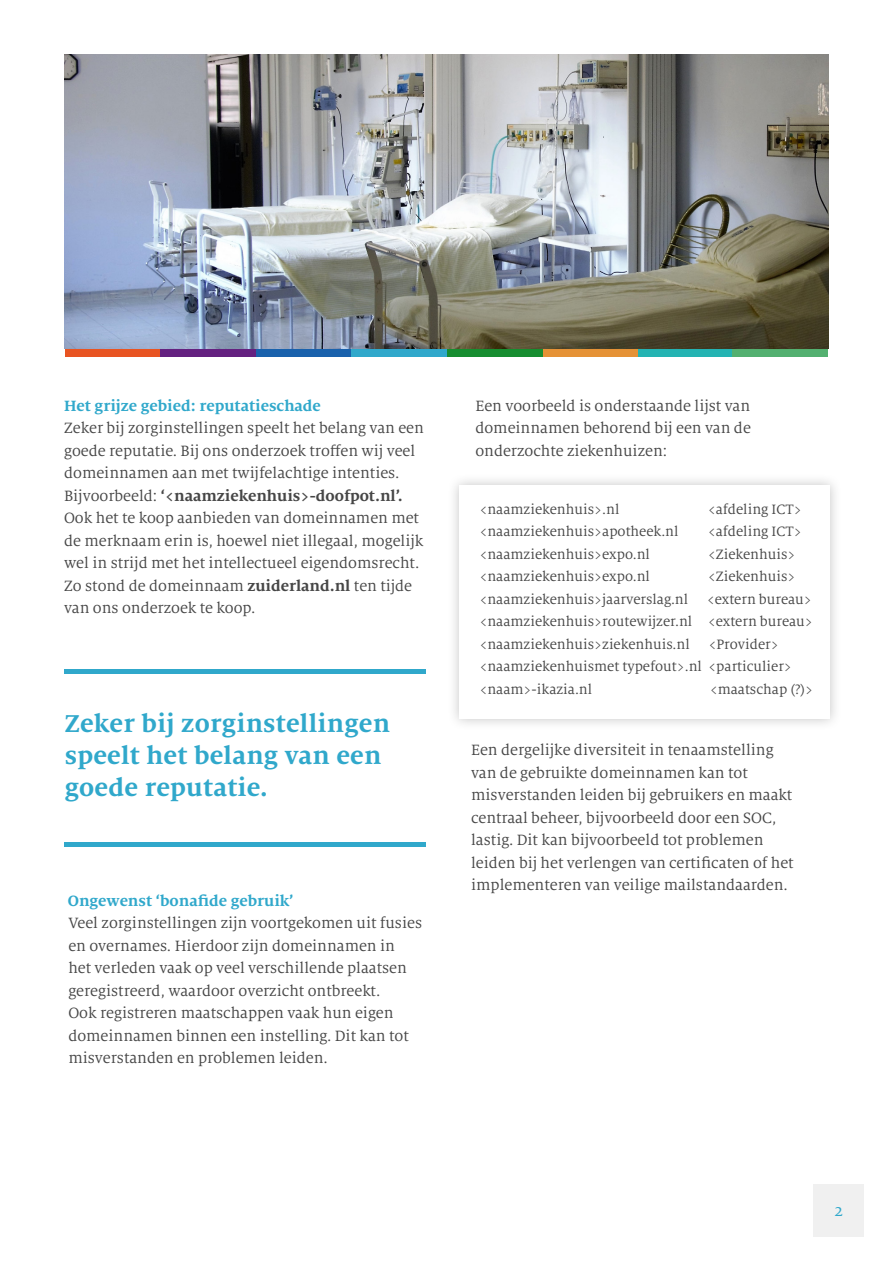
<style>
.page{position:relative;width:893px;height:1263px;background:#fff}
.page>*{position:absolute;margin:0;border:0;box-sizing:border-box;transform-origin:0 0}
.t1{font:700 27px/32.4px "Milo Serif OT";letter-spacing:.01em;color:#30a8cb}
.t2{font:18px "Milo Serif OT";color:#30a8cb}
.t3{font:16.5px/22.5px "Milo Serif OT";color:#464646}
.t4{font:700 16.5px "Milo Serif OT";color:#30a8cb}
.t5{font:15px/22.5px "Milo Serif OT";color:#464646}
.s1{font-weight:700}
</style>
<div class="page">
<div style="left:814px;top:1184px;width:50px;height:53px;background:#f0f0f0"></div>
<div style="left:447px;top:473px;width:395px;height:258px;background:#8c8c8c;opacity:.5"></div>
<div style="left:459px;top:485px;width:371px;height:234px;background:#fff"></div>
<img style="left:65px;top:54px;width:763px;height:295px">
<div style="left:65px;top:349px;width:95px;height:7px;background:#e85422"></div>
<div style="left:160px;top:349px;width:96px;height:7px;background:#642180"></div>
<div style="left:256px;top:349px;width:96px;height:7px;background:#1961ac"></div>
<div style="left:352px;top:349px;width:95px;height:7px;background:#30a8cb"></div>
<div style="left:447px;top:349px;width:96px;height:7px;background:#178d30"></div>
<div style="left:543px;top:349px;width:95px;height:7px;background:#e59236"></div>
<div style="left:638px;top:349px;width:96px;height:7px;background:#24b3b2"></div>
<div style="left:733px;top:349px;width:95px;height:7px;background:#53b070"></div>
<hr style="left:64px;top:842px;width:361px;height:4px;background:#30a8cb">
<hr style="left:64px;top:670px;width:361px;height:4px;background:#30a8cb">
<p class="t4" style="left:64px;top:397px;width:258px">Het grijze gebied: reputatieschade</p>
<p class="t3" style="left:64px;top:417px;width:361px">Zeker bij zorginstellingen speelt het belang van een goede reputatie. Bij ons onderzoek troffen wij veel domeinnamen aan met twijfelachtige intenties.<br>Bijvoorbeeld: <span class="s1">‘&lt;naamziekenhuis&gt;-doofpot.nl’.<br></span>Ook het te koop aanbieden van domeinnamen met de merknaam erin is, hoewel niet illegaal, mogelijk wel in strijd met het intellectueel eigendomsrecht.<br>Zo stond de domeinnaam <span class="s1">zuiderland.nl</span> ten tijde van ons onderzoek te koop.</p>
<h1 class="t1" style="left:65px;top:707px;width:327px">Zeker bij zorginstellingen speelt het belang van een goede reputatie.</h1>
<p class="t4" style="left:68px;top:892px;width:227px">Ongewenst ‘bonafide gebruik’</p>
<p class="t3" style="left:68px;top:912px;width:355px">Veel zorginstellingen zijn voortgekomen uit fusies en overnames. Hierdoor zijn domeinnamen in<br>het verleden vaak op veel verschillende plaatsen geregistreerd, waardoor overzicht ontbreekt.<br>Ook registreren maatschappen vaak hun eigen domeinnamen binnen een instelling. Dit kan tot misverstanden en problemen leiden.</p>
<p class="t3" style="left:475px;top:395px;width:277px;text-align:justify">Een voorbeeld is onderstaande lijst van domeinnamen behorend bij een van de onderzochte ziekenhuizen:</p>
<p class="t5" style="left:479px;top:498px;width:142px">&lt;naamziekenhuis&gt;.nl</p>
<p class="t5" style="left:708px;top:498px;width:96px">&lt;afdeling ICT&gt;</p>
<p class="t5" style="left:479px;top:521px;width:201px">&lt;naamziekenhuis&gt;apotheek.nl</p>
<p class="t5" style="left:708px;top:521px;width:96px">&lt;afdeling ICT&gt;</p>
<p class="t5" style="left:479px;top:543px;width:172px">&lt;naamziekenhuis&gt;expo.nl</p>
<p class="t5" style="left:708px;top:543px;width:89px">&lt;Ziekenhuis&gt;</p>
<p class="t5" style="left:479px;top:566px;width:172px">&lt;naamziekenhuis&gt;expo.nl</p>
<p class="t5" style="left:479px;top:566px;width:335px;text-indent:228px">&lt;Ziekenhuis&gt; &lt;naamziekenhuis&gt;jaarverslag.nl &lt;extern bureau&gt; &lt;naamziekenhuis&gt;routewijzer.nl &lt;extern bureau&gt; &lt;naamziekenhuis&gt;ziekenhuis.nl &lt;Provider&gt; &lt;naamziekenhuismet typefout&gt;.nl &lt;particulier&gt; &lt;naam&gt;-ikazia.nl</p>
<p class="t5" style="left:710px;top:678px;width:105px">&lt;maatschap (?)&gt;</p>
<p class="t3" style="left:471px;top:739px;width:324px">Een dergelijke diversiteit in tenaamstelling van de gebruikte domeinnamen kan tot misverstanden leiden bij gebruikers en maakt centraal beheer, bijvoorbeeld door een SOC, lastig. Dit kan bijvoorbeeld tot problemen leiden bij het verlengen van certificaten of het implementeren van veilige mailstandaarden.</p>
<p class="t2" style="left:835px;top:1201px;width:10px">2</p>
</div>
